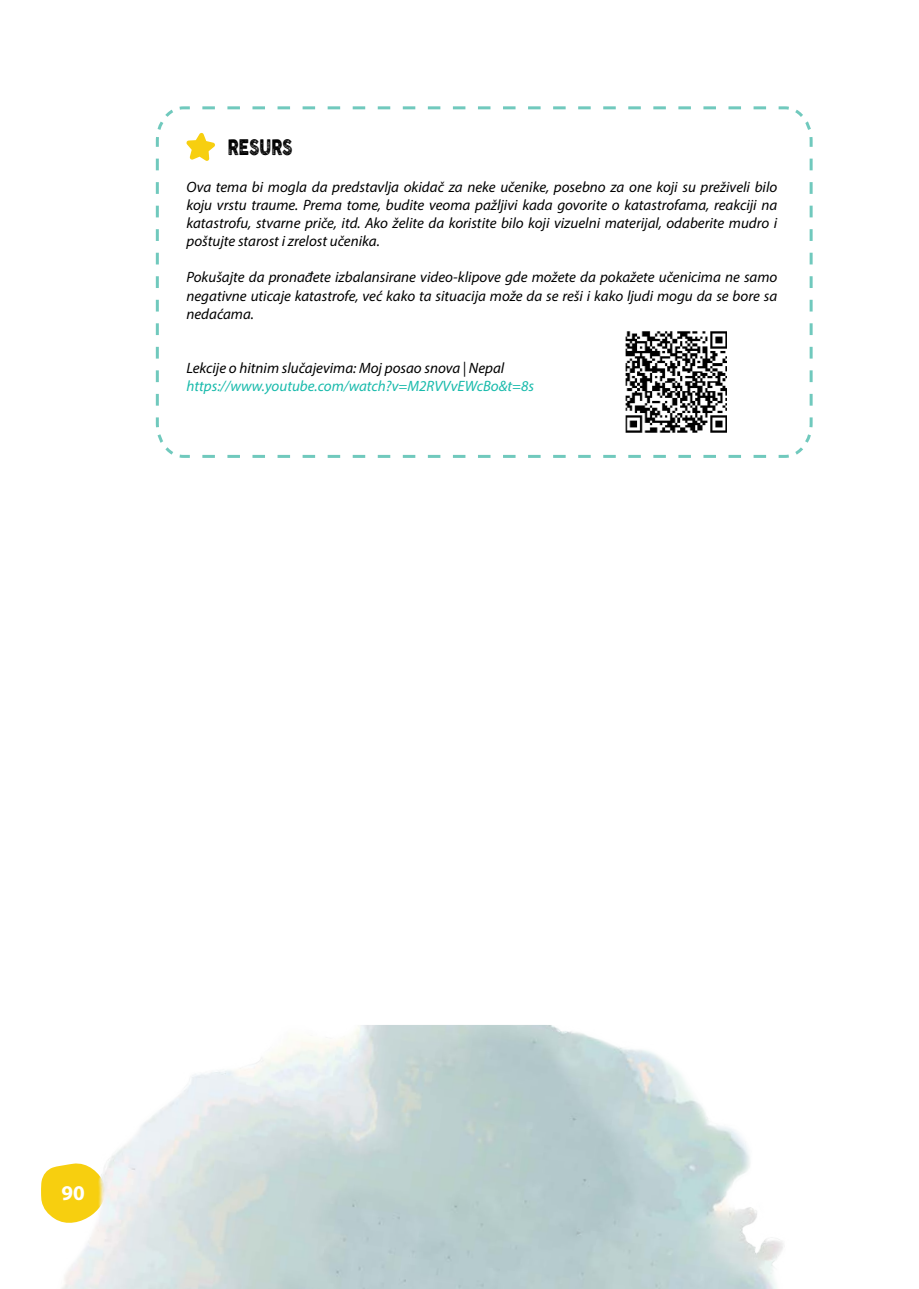
<style>
.page{position:relative;width:919px;height:1289px;background:#fff}
.page>*{position:absolute;margin:0;border:0;box-sizing:border-box;transform-origin:0 0}
.t1{font:21px "COCOGOOSELETTERPRESS";letter-spacing:-.01em;color:#000;scale:.75 1}
.t2{font:700 21px "Myriad Pro";color:#fff}
.t3{font:italic 15px/18px "Myriad Pro";color:#000;text-align:justify}
.t4{font:italic 15px "Myriad Pro";color:#18baab}
</style>
<div class="page">
<svg style="left:155px;top:106px;width:658px;height:352px"></svg>
<img style="left:41px;top:1025px;width:742px;height:263px">
<img style="left:622px;top:329px;width:104px;height:105px">
<h1 class="t1" style="left:227px;top:135px;width:88px">RESURS</h1>
<p class="t3" style="left:186px;top:178px;width:592px">Ova tema bi mogla da predstavlja okidač za neke učenike, posebno za one koji su preživeli bilo koju vrstu traume. Prema tome, budite veoma pažljivi kada govorite o katastrofama, reakciji na katastrofu, stvarne priče, itd. Ako želite da koristite bilo koji vizuelni materijal, odaberite mudro i poštujte starost i zrelost učenika.</p>
<p class="t3" style="left:186px;top:268px;width:592px">Pokušajte da pronađete izbalansirane video-klipove gde možete da pokažete učenicima ne samo negativne uticaje katastrofe, već kako ta situacija može da se reši i kako ljudi mogu da se bore sa nedaćama.</p>
<p class="t3" style="left:186px;top:358px;width:319px">Lekcije o hitnim slučajevima: Moj posao snova | Nepal</p>
<p class="t4" style="left:186px;top:376px;width:349px">https://www.youtube.com/watch?v=M2RVVvEWcBo&amp;t=8s</p>
<h1 class="t2" style="left:61px;top:1179px;width:25px">90</h1>
</div>
